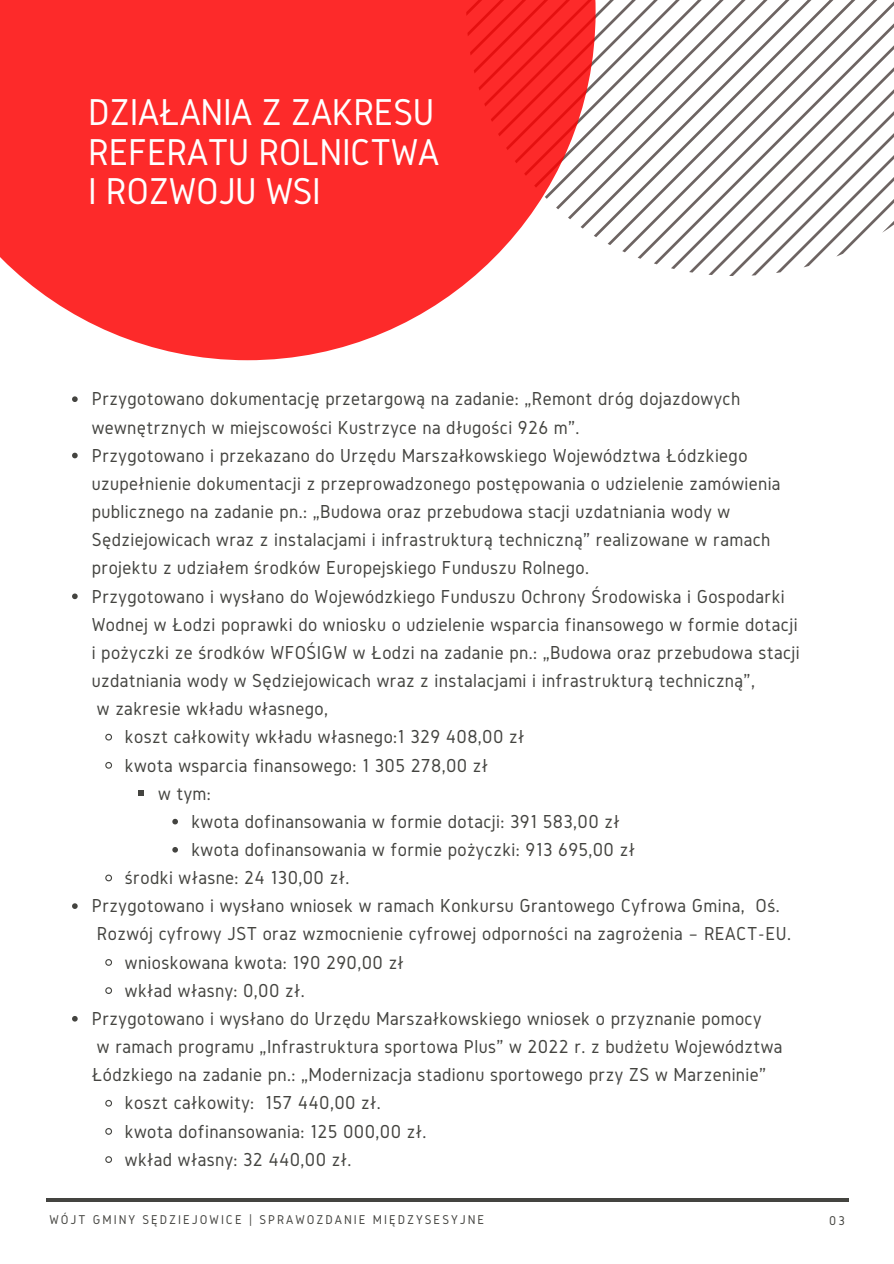
<style>
.page{position:relative;width:894px;height:1264px;background:#fff}
.page>*{position:absolute;margin:0;border:0;box-sizing:border-box;transform-origin:0 0}
.t1{font:38.85px "Gidole";letter-spacing:-.01em;color:#fff}
.t2{font:19.5px/28.2px "Gidole";letter-spacing:.02em;color:#444440}
.t3{font:13.2px "Gidole";letter-spacing:.15em;color:#444440}
</style>
<div class="page">
<svg style="left:595px;top:0;width:298px;height:275px"></svg>
<hr style="left:46px;top:1198px;width:802px;height:3px;background:#444440">
<svg style="left:0;top:0;width:595px;height:360px;fill:#fd2a2a"></svg>
<svg style="left:72px;top:396px;width:6px;height:6px"></svg>
<svg style="left:72px;top:452px;width:6px;height:6px"></svg>
<svg style="left:72px;top:593px;width:6px;height:6px"></svg>
<svg style="left:105px;top:733px;width:7px;height:8px"></svg>
<svg style="left:105px;top:761px;width:7px;height:8px"></svg>
<svg style="left:138px;top:790px;width:6px;height:6px"></svg>
<svg style="left:172px;top:818px;width:6px;height:6px"></svg>
<svg style="left:172px;top:847px;width:6px;height:5px"></svg>
<svg style="left:105px;top:874px;width:7px;height:8px"></svg>
<svg style="left:72px;top:903px;width:6px;height:5px"></svg>
<svg style="left:105px;top:959px;width:7px;height:7px"></svg>
<svg style="left:105px;top:987px;width:7px;height:7px"></svg>
<svg style="left:72px;top:1016px;width:6px;height:5px"></svg>
<svg style="left:105px;top:1099px;width:7px;height:8px"></svg>
<svg style="left:105px;top:1128px;width:7px;height:7px"></svg>
<svg style="left:105px;top:1156px;width:7px;height:7px"></svg>
<p class="t1" style="left:88px;top:91px;width:347px">DZIAŁANIA Z ZAKRESU</p>
<p class="t1" style="left:88px;top:130px;width:352px">REFERATU ROLNICTWA</p>
<p class="t1" style="left:88px;top:170px;width:234px">I ROZWOJU WSI</p>
<p class="t2" style="left:92px;top:384px;width:649px">Przygotowano dokumentację przetargową na zadanie: „Remont dróg dojazdowych wewnętrznych w miejscowości Kustrzyce na długości 926 m”.</p>
<p class="t2" style="left:92px;top:441px;width:690px">Przygotowano i przekazano do Urzędu Marszałkowskiego Województwa Łódzkiego uzupełnienie dokumentacji z przeprowadzonego postępowania o udzielenie zamówienia publicznego na zadanie pn.: „Budowa oraz przebudowa stacji uzdatniania wody w Sędziejowicach wraz z instalacjami i infrastrukturą techniczną” realizowane w ramach projektu z udziałem środków Europejskiego Funduszu Rolnego.</p>
<p class="t2" style="left:92px;top:581px;width:709px">Przygotowano i wysłano do Wojewódzkiego Funduszu Ochrony Środowiska i Gospodarki Wodnej w Łodzi poprawki do wniosku o udzielenie wsparcia finansowego w formie dotacji i pożyczki ze środków WFOŚIGW w Łodzi na zadanie pn.: „Budowa oraz przebudowa stacji uzdatniania wody w Sędziejowicach wraz z instalacjami i infrastrukturą techniczną”,<br>w zakresie wkładu własnego,</p>
<p class="t2" style="left:125px;top:722px;width:401px">koszt całkowity wkładu własnego:1 329 408,00 zł</p>
<p class="t2" style="left:125px;top:750px;width:364px">kwota wsparcia finansowego: 1 305 278,00 zł</p>
<p class="t2" style="left:158px;top:778px;width:54px">w tym:</p>
<p class="t2" style="left:191px;top:807px;width:430px">kwota dofinansowania w formie dotacji: 391 583,00 zł</p>
<p class="t2" style="left:191px;top:835px;width:445px">kwota dofinansowania w formie pożyczki: 913 695,00 zł</p>
<p class="t2" style="left:125px;top:863px;width:226px">środki własne: 24 130,00 zł.</p>
<p class="t2" style="left:92px;top:891px;width:700px">Przygotowano i wysłano wniosek w ramach Konkursu Grantowego Cyfrowa Gmina, Oś.<br>Rozwój cyfrowy JST oraz wzmocnienie cyfrowej odporności na zagrożenia – REACT-EU.</p>
<p class="t2" style="left:125px;top:947px;width:280px">wnioskowana kwota: 190 290,00 zł</p>
<p class="t2" style="left:125px;top:975px;width:181px">wkład własny: 0,00 zł.</p>
<p class="t2" style="left:92px;top:1004px;width:692px">Przygotowano i wysłano do Urzędu Marszałkowskiego wniosek o przyznanie pomocy<br>w ramach programu „Infrastruktura sportowa Plus” w 2022 r. z budżetu Województwa<br>Łódzkiego na zadanie pn.: „Modernizacja stadionu sportowego przy ZS w Marzeninie”</p>
<p class="t2" style="left:125px;top:1088px;width:257px">koszt całkowity: 157 440,00 zł.</p>
<p class="t2" style="left:125px;top:1116px;width:303px">kwota dofinansowania: 125 000,00 zł.</p>
<p class="t2" style="left:125px;top:1144px;width:228px">wkład własny: 32 440,00 zł.</p>
<p class="t3" style="left:49px;top:1212px;width:436px">WÓJT GMINY SĘDZIEJOWICE | SPRAWOZDANIE MIĘDZYSESYJNE</p>
<p class="t3" style="left:829px;top:1213px;width:17px">03</p>
</div>
